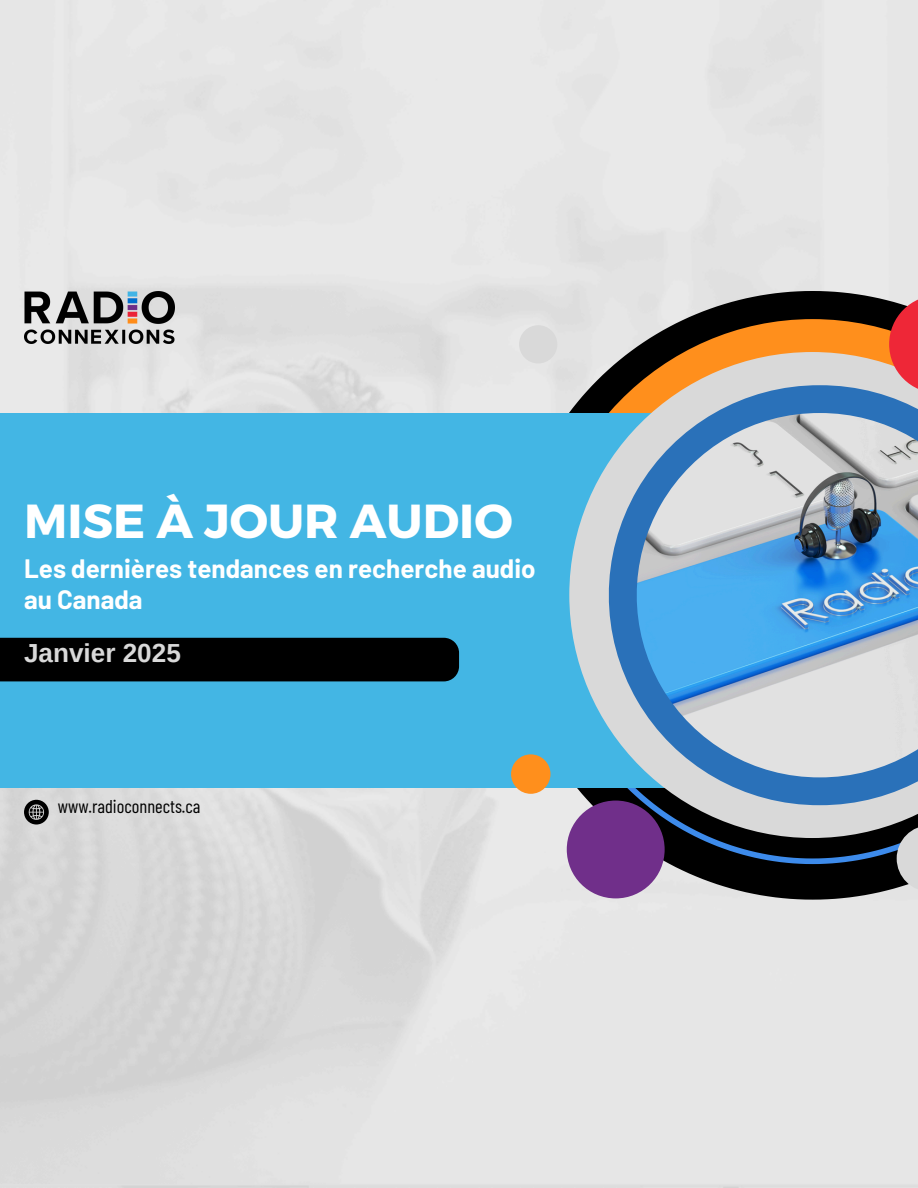
<style>
.page{position:relative;width:918px;height:1188px;background:#fff}
.page>*{position:absolute;margin:0;border:0;box-sizing:border-box;transform-origin:0 0}
.t1{font:700 47.7px "Montserrat";color:#fff}
.t2{font:700 26.1px "Arimo";color:#d9d9d9}
.t3{font:700 25.95px/30.3px "Barlow";color:#fff}
.t4{font:18.45px "Barlow Condensed";color:#000}
</style>
<div class="page">
<svg style="left:508px;top:291px;width:410px;height:609px;fill:#e3e3e3"></svg>
<svg style="left:546px;top:788px;width:351px;height:79px"></svg>
<svg style="left:539px;top:319px;width:350px;height:94px"></svg>
<div style="left:0;top:413px;width:918px;height:375px;background:#43b6e4"></div>
<div style="left:0;top:638px;width:459px;height:43px;background:#000"></div>
<div style="left:519px;top:325px;width:38px;height:38px;background:#d9d9d9;border-radius:50%"></div>
<svg style="left:569px;top:352px;width:349px;height:486px;fill:#d9d9d9"></svg>
<svg style="left:608px;top:385px;width:310px;height:420px"></svg>
<img style="left:636px;top:413px;width:282px;height:365px">
<div style="left:511px;top:754px;width:39px;height:40px;background:#ff8f1c;border-radius:50%"></div>
<div style="left:567px;top:801px;width:98px;height:97px;background:#702f8a;border-radius:50%"></div>
<svg style="left:889px;top:295px;width:29px;height:98px"></svg>
<svg style="left:897px;top:825px;width:21px;height:67px"></svg>
<svg style="left:24px;top:800px;width:25px;height:25px"></svg>
<img style="left:24px;top:291px;width:151px;height:53px">
<p class="t1" style="left:24px;top:490px;width:490px">MISE À JOUR AUDIO</p>
<p class="t3" style="left:24px;top:553px;width:513px">Les dernières tendances en recherche audio au Canada</p>
<p class="t2" style="left:24px;top:638px;width:158px">Janvier 2025</p>
<p class="t4" style="left:58px;top:795px;width:144px">www.radioconnects.ca</p>
</div>
